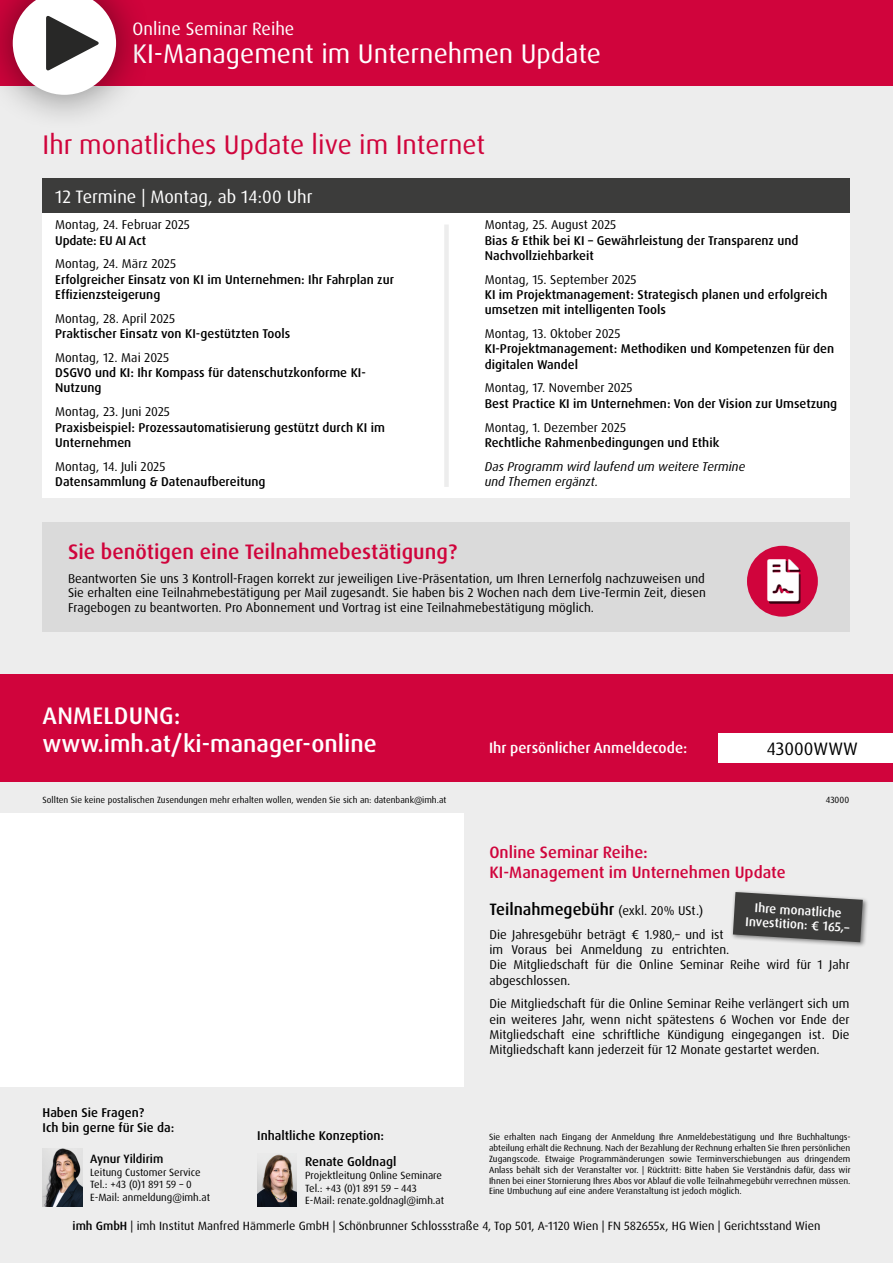
<style>
.page{position:relative;width:893px;height:1263px;background:#ededed}
.page>*{position:absolute;margin:0;border:0;box-sizing:border-box;transform-origin:0 0}
.t1{font:27px "Dax Pro";color:#d0043c}
.t2{font:27px "Dax Pro";color:#fff}
.t3{font:500 24px/28.8px "Dax Pro";color:#fff}
.t4{font:500 21px "Dax Pro";color:#d0043c}
.t5{font:18px "Dax Pro";color:#fff}
.t6{font:18px "Dax Pro";color:#000}
.t7{font:500 16.5px/19.8px "Dax Pro";color:#d0043c}
.t8{font:500 16.5px "Dax Pro";color:#000}
.t9{font:500 15px "Dax Pro";color:#fff}
.t10{font:12.75px/15.3px "Dax Pro";color:#000;text-align:justify}
.t11{font:500 12.75px/15.3px "Dax Pro";color:#000}
.t12{font:italic 12.75px/15.3px "Dax Pro";color:#000}
.t13{font:500 12.75px/14px "Dax Pro";color:#fff;text-align:center}
.t14{font:500 12.75px "Dax Pro";letter-spacing:-.02em;color:#000}
.t15{font:500 12.15px "Dax Pro";color:#000}
.t16{font:12px "Dax Pro";color:#000}
.t17{font:10.5px/12.6px "Dax Pro";color:#000}
.t18{font:9px/10.8px "Dax Pro";color:#000;text-align:justify}
.s1{font-weight:400;font-size:12.75px}
.s2{font-weight:500}
</style>
<div class="page">
<div style="left:0;top:812px;width:463px;height:274px;background:#fff"></div>
<div style="left:730px;top:889px;width:139px;height:59px;background:#000;opacity:.5"></div>
<svg style="left:733px;top:892px;width:130px;height:50px;background:#545453"></svg>
<div style="left:43px;top:204px;width:807px;height:293px;background:#fff"></div>
<div style="left:43px;top:179px;width:807px;height:34px;background:#3c3c3b"></div>
<div style="left:0;top:0;width:893px;height:85px;background:#d0043c"></div>
<div style="left:0;top:0;width:154px;height:132px;background:#000;opacity:.5"></div>
<svg style="left:13px;top:0;width:103px;height:95px;background:#d0bcc1"></svg>
<div style="left:444px;top:225px;width:5px;height:262px;background:#ededed"></div>
<div style="left:0;top:674px;width:893px;height:108px;background:#d0043c"></div>
<div style="left:719px;top:733px;width:174px;height:30px;background:#fff"></div>
<div style="left:43px;top:523px;width:807px;height:109px;background:#dadada"></div>
<div style="left:747px;top:546px;width:71px;height:71px;background:#d0043c;border-radius:50%"></div>
<div style="left:769px;top:561px;width:32px;height:42px;background:#000;opacity:.75"></div>
<img style="left:43px;top:1148px;width:39px;height:58px">
<img style="left:257px;top:1154px;width:40px;height:52px">
<svg style="left:769px;top:561px;width:30px;height:40px"></svg>
<h3 class="t5" style="left:133px;top:18px;width:163px">Online Seminar Reihe</h3>
<h1 class="t2" style="left:133px;top:37px;width:470px">KI-Management im Unternehmen Update</h1>
<h1 class="t1" style="left:43px;top:127px;width:444px">Ihr monatliches Update live im Internet</h1>
<h3 class="t5" style="left:55px;top:185px;width:259px">12 Termine | Montag, ab 14:00 Uhr</h3>
<p class="t10" style="left:55px;top:217px;width:136px">Montag, 24. Februar 2025</p>
<p class="t14" style="left:55px;top:232px;width:92px">Update: EU AI Act</p>
<p class="t10" style="left:55px;top:256px;width:122px">Montag, 24. März 2025</p>
<p class="t11" style="left:55px;top:272px;width:340px">Erfolgreicher Einsatz von KI im Unternehmen: Ihr Fahrplan zur<br>Effizienzsteigerung</p>
<p class="t10" style="left:55px;top:311px;width:121px">Montag, 28. April 2025</p>
<p class="t11" style="left:55px;top:326px;width:237px">Praktischer Einsatz von KI-gestützten Tools</p>
<p class="t10" style="left:55px;top:350px;width:115px">Montag, 12. Mai 2025</p>
<p class="t11" style="left:55px;top:365px;width:312px">DSGVO und KI: Ihr Kompass für datenschutzkonforme KI-<br>Nutzung</p>
<p class="t10" style="left:55px;top:404px;width:116px">Montag, 23. Juni 2025</p>
<p class="t11" style="left:55px;top:420px;width:331px">Praxisbeispiel: Prozessautomatisierung gestützt durch KI im<br>Unternehmen</p>
<p class="t10" style="left:55px;top:459px;width:112px">Montag, 14. Juli 2025</p>
<p class="t11" style="left:55px;top:474px;width:212px">Datensammlung &amp; Datenaufbereitung</p>
<p class="t10" style="left:485px;top:217px;width:133px">Montag, 25. August 2025</p>
<p class="t11" style="left:485px;top:232px;width:315px">Bias &amp; Ethik bei KI – Gewährleistung der Transparenz und<br>Nachvollziehbarkeit</p>
<p class="t10" style="left:485px;top:272px;width:153px">Montag, 15. September 2025</p>
<p class="t11" style="left:485px;top:287px;width:344px">KI im Projektmanagement: Strategisch planen und erfolgreich umsetzen mit intelligenten Tools</p>
<p class="t10" style="left:485px;top:326px;width:137px">Montag, 13. Oktober 2025</p>
<p class="t11" style="left:485px;top:341px;width:351px">KI-Projektmanagement: Methodiken und Kompetenzen für den digitalen Wandel</p>
<p class="t10" style="left:485px;top:380px;width:149px">Montag, 17. November 2025</p>
<p class="t11" style="left:485px;top:396px;width:354px">Best Practice KI im Unternehmen: Von der Vision zur Umsetzung</p>
<p class="t10" style="left:485px;top:419px;width:143px">Montag, 1. Dezember 2025</p>
<p class="t11" style="left:485px;top:435px;width:236px">Rechtliche Rahmenbedingungen und Ethik</p>
<p class="t12" style="left:485px;top:459px;width:262px">Das Programm wird laufend um weitere Termine und Themen ergänzt.</p>
<h3 class="t4" style="left:68px;top:539px;width:390px">Sie benötigen eine Teilnahmebestätigung?</h3>
<p class="t10" style="left:68px;top:571px;width:639px;line-height:14.7px">Beantworten Sie uns 3 Kontroll-Fragen korrekt zur jeweiligen Live-Präsentation, um Ihren Lernerfolg nachzuweisen und Sie erhalten eine Teilnahmebestätigung per Mail zugesandt. Sie haben bis 2 Wochen nach dem Live-Termin Zeit, diesen Fragebogen zu beantworten. Pro Abonnement und Vortrag ist eine Teilnahmebestätigung möglich.</p>
<h2 class="t3" style="left:43px;top:701px;width:336px">ANMELDUNG: www.imh.at/ki-manager-online</h2>
<p class="t18" style="left:43px;top:794px;width:405px">Sollten Sie keine postalischen Zusendungen mehr erhalten wollen, wenden Sie sich an: datenbank@imh.at</p>
<p class="t11" style="left:43px;top:1105px;width:133px">Haben Sie Fragen?<br>Ich bin gerne für Sie da:</p>
<p class="t15" style="left:90px;top:1151px;width:75px">Aynur Yildirim</p>
<p class="t17" style="left:90px;top:1166px;width:121px">Leitung Customer Service<br>Tel.: +43 (0)1 891 59 – 0<br>E-Mail: anmeldung@imh.at</p>
<p class="t11" style="left:257px;top:1128px;width:128px">Inhaltliche Konzeption:</p>
<p class="t11" style="left:305px;top:1154px;width:93px">Renate Goldnagl</p>
<p class="t17" style="left:305px;top:1169px;width:141px">Projektleitung Online Seminare<br>Tel.: +43 (0)1 891 59 – 443<br>E-Mail: renate.goldnagl@imh.at</p>
<p class="t9" style="left:489px;top:738px;width:200px">Ihr persönlicher Anmeldecode:</p>
<h3 class="t6" style="left:767px;top:737px;width:92px">43000WWW</h3>
<p class="t18" style="left:826px;top:794px;width:25px">43000</p>
<p class="t7" style="left:489px;top:842px;width:298px">Online Seminar Reihe:<br>KI-Management im Unternehmen Update</p>
<p class="t13" style="left:746px;top:901px;width:106px;rotate:3deg">Ihre monatliche<br>Investition: € 165,–</p>
<p class="t8" style="left:489px;top:898px;width:215px">Teilnahmegebühr <span class="s1">(exkl. 20% USt.)</span></p>
<p class="t10" style="left:489px;top:926px;width:362px;text-align:left">Die Jahresgebühr beträgt € 1.980,– und ist<br>im Voraus bei Anmeldung zu entrichten.<br>Die Mitgliedschaft für die Online Seminar Reihe wird für 1 Jahr abgeschlossen.</p>
<p class="t10" style="left:489px;top:996px;width:362px">Die Mitgliedschaft für die Online Seminar Reihe verlängert sich um ein weiteres Jahr, wenn nicht spätestens 6 Wochen vor Ende der Mitgliedschaft eine schriftliche Kündigung eingegangen ist. Die Mitgliedschaft kann jederzeit für 12 Monate gestartet werden.</p>
<p class="t18" style="left:489px;top:1132px;width:363px">Sie erhalten nach Eingang der Anmeldung Ihre Anmeldebestätigung und Ihre Buchhaltungs&shy;abteilung erhält die Rechnung. Nach der Bezahlung der Rechnung erhalten Sie Ihren persönlichen Zugangscode. Etwaige Programmänderungen sowie Terminverschiebungen aus dringendem Anlass behält sich der Veranstalter vor. | Rücktritt: Bitte haben Sie Verständnis dafür, dass wir Ihnen bei einer Stornierung Ihres Abos vor Ablauf die volle Teilnahmegebühr verrechnen müssen.<br>Eine Umbuchung auf eine andere Veranstaltung ist jedoch möglich.</p>
<p class="t16" style="left:73px;top:1218px;width:749px"><span class="s2">imh GmbH</span> | imh Institut Manfred Hämmerle GmbH | Schönbrunner Schlossstraße 4, Top 501, A-1120 Wien | FN 582655x, HG Wien | Gerichtsstand Wien</p>
</div>
